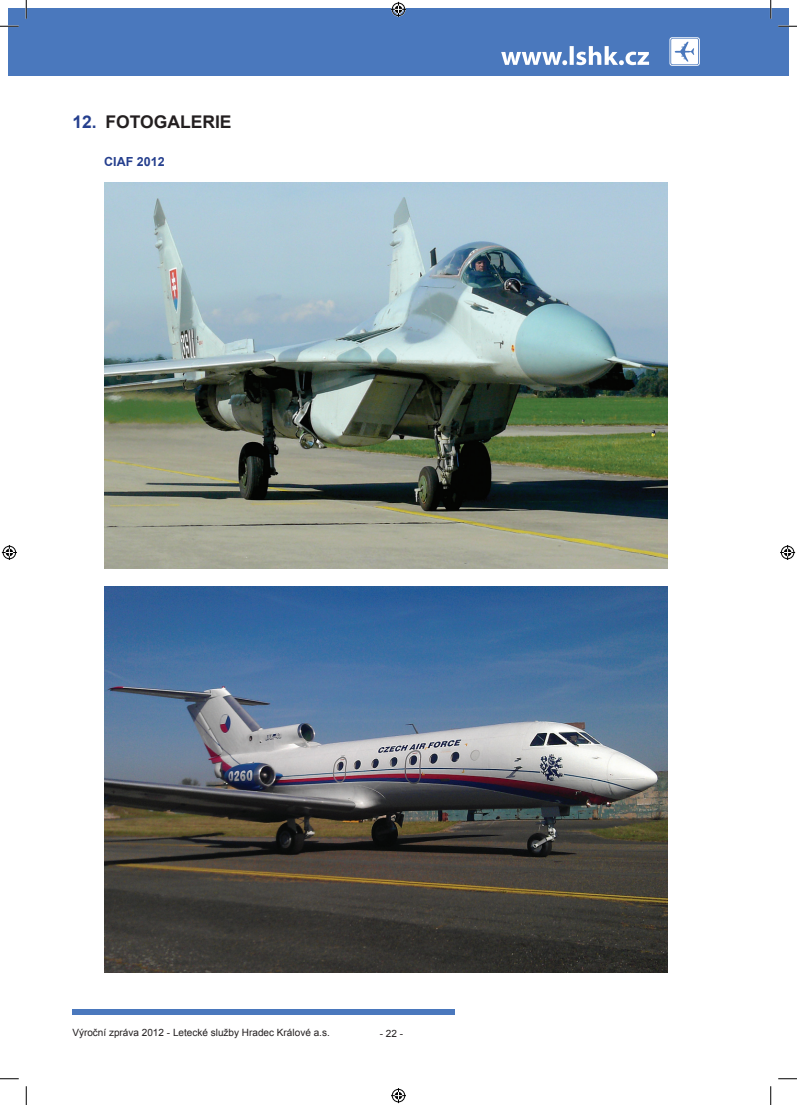
<style>
.page{position:relative;width:797px;height:1105px;background:#fff}
.page>*{position:absolute;margin:0;border:0;box-sizing:border-box;transform-origin:0 0}
.t1{font:700 17.5px "Arial";color:#231f20}
.t2{font:700 12.5px "Arial";color:#253f8e}
.t3{font:10px "Arial";color:#231f20}
.s1{color:#253f8e}
</style>
<div class="page">
<div style="left:72px;top:1010px;width:383px;height:5px;background:#4a78bd"></div>
<div style="left:9px;top:9px;width:761px;height:67px;background:#4a78bd"></div>
<svg style="left:501px;top:46px;width:148px;height:19px"></svg>
<svg style="left:669px;top:37px;width:30px;height:29px"></svg>
<div style="left:770px;top:9px;width:18px;height:67px;background:#4a78bd"></div>
<img style="left:104px;top:182px;width:564px;height:386px">
<img style="left:104px;top:586px;width:564px;height:386px">
<svg style="left:0;top:25px;width:19px;height:2px"></svg>
<svg style="left:778px;top:25px;width:19px;height:2px"></svg>
<svg style="left:0;top:1078px;width:19px;height:1px"></svg>
<svg style="left:778px;top:1078px;width:19px;height:1px"></svg>
<svg style="left:25px;top:0;width:2px;height:19px"></svg>
<svg style="left:25px;top:1086px;width:2px;height:19px"></svg>
<svg style="left:770px;top:0;width:1px;height:19px"></svg>
<svg style="left:770px;top:1086px;width:1px;height:19px"></svg>
<svg style="left:391px;top:2px;width:15px;height:15px"></svg>
<svg style="left:391px;top:1088px;width:15px;height:15px"></svg>
<svg style="left:2px;top:545px;width:15px;height:15px"></svg>
<svg style="left:780px;top:545px;width:15px;height:15px"></svg>
<h1 class="t1" style="left:72px;top:110px;width:161px"><span class="s1">12.</span> FOTOGALERIE</h1>
<p class="t2" style="left:104px;top:154px;width:8px">CIAF</p>
<p class="t2" style="left:137px;top:154px;width:29px">2012</p>
<p class="t3" style="left:72px;top:1026px;width:259px">Výroční zpráva 2012 - Letecké služby Hradec Králové a.s.</p>
<p class="t3" style="left:380px;top:1027px;width:25px">- 22 -</p>
</div>
